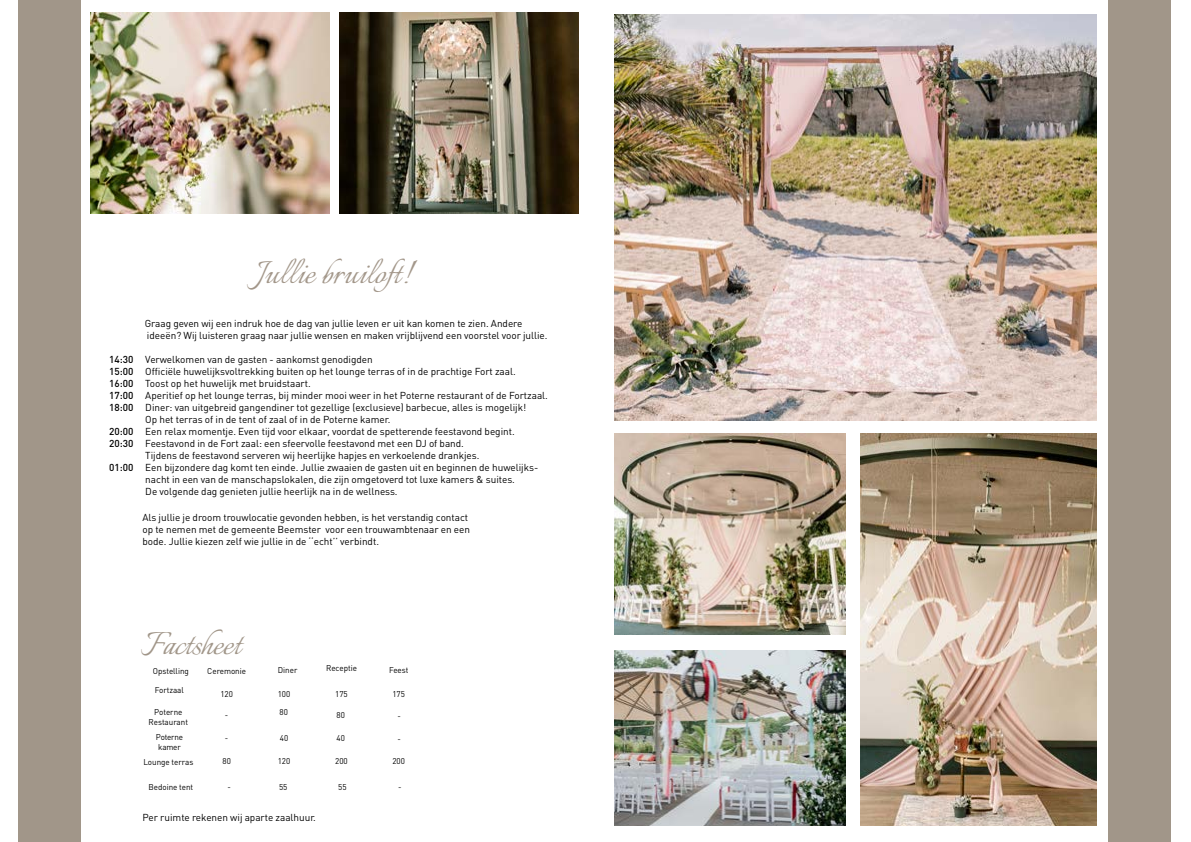
<style>
.page{position:relative;width:1191px;height:842px;background:#fff}
.page>*{position:absolute;margin:0;border:0;box-sizing:border-box;transform-origin:0 0}
.t1{font:40px "Italianno";color:#a3978a}
.t2{font:40px "Italianno";color:#a19689}
.t3{font:10px/12px "DIN";color:#000}
.t4{font:8.3px/10px "DIN";letter-spacing:-.005em;color:#000;text-align:center;scale:.96 1}
.s1{font-weight:500}
</style>
<div class="page">
<div style="left:18px;top:0;width:63px;height:842px;background:#a19689"></div>
<img style="left:91px;top:13px;width:239px;height:200px">
<img style="left:339px;top:13px;width:239px;height:200px">
<img style="left:614px;top:433px;width:231px;height:201px">
<img style="left:860px;top:433px;width:236px;height:393px">
<img style="left:614px;top:14px;width:482px;height:406px">
<div style="left:1107px;top:0;width:63px;height:842px;background:#a19689"></div>
<img style="left:614px;top:650px;width:231px;height:176px">
<h1 class="t1" style="left:256px;top:251px;width:162px">Jullie bruiloft!</h1>
<p class="t3" style="left:145px;top:317px;width:404px">Graag geven wij een indruk hoe de dag van jullie leven er uit kan komen te zien. Andere ideeën? Wij luisteren graag naar jullie wensen en maken vrijblijvend een voorstel voor jullie.</p>
<p class="t3" style="left:109px;top:353px;width:265px"><span class="s1">14:30</span> Verwelkomen van de gasten - aankomst genodigden</p>
<p class="t3" style="left:109px;top:365px;width:408px"><span class="s1">15:00</span> Officiële huwelijksvoltrekking buiten op het lounge terras of in de prachtige Fort zaal.</p>
<p class="t3" style="left:109px;top:377px;width:203px"><span class="s1">16:00</span> Toost op het huwelijk met bruidstaart.</p>
<p class="t3" style="left:109px;top:389px;width:440px"><span class="s1">17:00</span> Aperitief op het lounge terras, bij minder mooi weer in het Poterne restaurant of de Fortzaal.</p>
<p class="t3" style="left:109px;top:401px;width:418px"><span class="s1">18:00</span> Diner: van uitgebreid gangendiner tot gezellige (exclusieve) barbecue, alles is mogelijk!</p>
<p class="t3" style="left:145px;top:413px;width:247px">Op het terras of in de tent of zaal of in de Poterne kamer.</p>
<p class="t3" style="left:109px;top:425px;width:407px"><span class="s1">20:00</span> Een relax momentje. Even tijd voor elkaar, voordat de spetterende feestavond begint.</p>
<p class="t3" style="left:109px;top:437px;width:356px"><span class="s1">20:30</span> Feestavond in de Fort zaal: een sfeervolle feestavond met een DJ of band.</p>
<p class="t3" style="left:145px;top:449px;width:336px">Tijdens de feestavond serveren wij heerlijke hapjes en verkoelende drankjes.</p>
<p class="t3" style="left:109px;top:461px;width:430px"><span class="s1">01:00</span> Een bijzondere dag komt ten einde. Jullie zwaaien de gasten uit en beginnen de huwelijks-</p>
<p class="t3" style="left:145px;top:473px;width:371px">nacht in een van de manschapslokalen, die zijn omgetoverd tot luxe kamers &amp; suites.</p>
<p class="t3" style="left:145px;top:485px;width:254px">De volgende dag genieten jullie heerlijk na in de wellness.</p>
<p class="t3" style="left:142px;top:511px;width:329px">Als jullie je droom trouwlocatie gevonden hebben, is het verstandig contact op te nemen met de gemeente Beemster voor een trouwambtenaar en een bode. Jullie kiezen zelf wie jullie in de ‘‘echt’’ verbindt.</p>
<h1 class="t2" style="left:140px;top:621px;width:102px">Factsheet</h1>
<p class="t4" style="left:153px;top:665px;width:39px">Opstelling</p>
<p class="t4" style="left:155px;top:684px;width:32px">Fortzaal</p>
<p class="t4" style="left:149px;top:707px;width:43px">Poterne<br>Restaurant</p>
<p class="t4" style="left:156px;top:732px;width:30px;text-align:left">Poterne kamer</p>
<p class="t4" style="left:143px;top:757px;width:54px">Lounge terras</p>
<p class="t4" style="left:326px;top:663px;width:34px">Receptie</p>
<p class="t4" style="left:335px;top:689px;width:15px">175</p>
<p class="t4" style="left:392px;top:689px;width:15px">175</p>
<p class="t4" style="left:397px;top:711px;width:5px">-</p>
<p class="t4" style="left:389px;top:665px;width:22px">Feest</p>
<p class="t4" style="left:278px;top:665px;width:22px">Diner</p>
<p class="t4" style="left:279px;top:707px;width:10px">80</p>
<p class="t4" style="left:207px;top:666px;width:42px">Ceremonie</p>
<p class="t4" style="left:220px;top:689px;width:15px">120</p>
<p class="t4" style="left:225px;top:710px;width:5px">-</p>
<p class="t4" style="left:336px;top:710px;width:10px">80</p>
<p class="t4" style="left:278px;top:689px;width:15px">100</p>
<p class="t4" style="left:225px;top:733px;width:5px">-</p>
<p class="t4" style="left:280px;top:733px;width:10px">40</p>
<p class="t4" style="left:336px;top:733px;width:10px">40</p>
<p class="t4" style="left:397px;top:734px;width:5px">-</p>
<p class="t4" style="left:222px;top:756px;width:10px">80</p>
<p class="t4" style="left:278px;top:756px;width:15px">120</p>
<p class="t4" style="left:335px;top:756px;width:15px">200</p>
<p class="t4" style="left:392px;top:756px;width:15px">200</p>
<p class="t4" style="left:148px;top:781px;width:48px">Bedoine tent</p>
<p class="t4" style="left:227px;top:781px;width:5px">-</p>
<p class="t4" style="left:279px;top:781px;width:10px">55</p>
<p class="t4" style="left:338px;top:781px;width:10px">55</p>
<p class="t4" style="left:398px;top:781px;width:5px">-</p>
<p class="t3" style="left:142px;top:811px;width:175px">Per ruimte rekenen wij aparte zaalhuur.</p>
</div>
